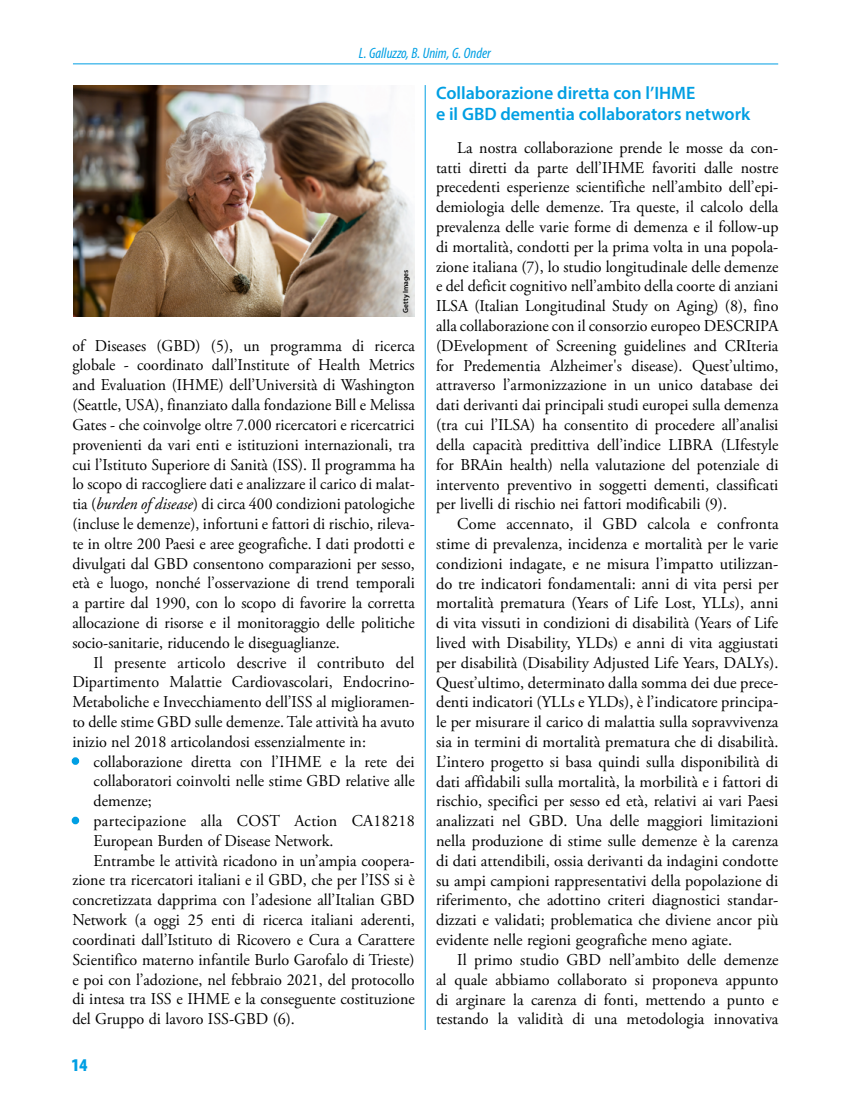
<style>
.page{position:relative;width:851px;height:1106px;background:#fff}
.page>*{position:absolute;margin:0;border:0;box-sizing:border-box;transform-origin:0 0}
.t1{font:600 18px/21.6px "Myriad Pro";color:#009fe3}
.t2{font:900 condensed 18px "Myriad Pro";color:#009fe3}
.t3{font:16.5px/19.8px "Adobe Garamond Pro";color:#000;text-align:justify}
.t4{font:16.5px/19.8px "Adobe Garamond Pro";color:#000;text-align:justify;scale:.96 1}
.t5{font:italic condensed 15px "Myriad Pro";color:#009fe3}
.t6{font:600 7.5px "Myriad Pro";color:#000}
.s1{font-style:italic}
.s2{color:#009fe3}
</style>
<div class="page">
<div style="left:72px;top:757px;width:7px;height:8px;border:3px solid #009fe3;border-radius:50%"></div>
<div style="left:72px;top:816px;width:7px;height:8px;border:3px solid #009fe3;border-radius:50%"></div>
<hr style="left:425px;top:85px;width:1px;height:945px;background:#009fe3">
<hr style="left:73px;top:63px;width:705px;height:1px;background:#009fe3">
<img style="left:73px;top:86px;width:341px;height:230px">
<p class="t5" style="left:359px;top:43px;width:134px">L. Galluzzo, B. Unim, G. Onder</p>
<p class="t6" style="left:401px;top:313px;width:45px;rotate:-90deg">Getty Images</p>
<p class="t4" style="left:72px;top:336px;width:358px">of Diseases (GBD) (5), un programma di ricerca globale - coordinato dall’Institute of Health Metrics and Evaluation (IHME) dell’Università di Washington (Seattle, USA), finanziato dalla fondazione Bill e Melissa Gates - che coinvolge oltre 7.000 ricercatori e ricercatrici provenienti da vari enti e istituzioni internazionali, tra cui l’Istituto Superiore di Sanità (ISS). Il programma ha lo scopo di raccogliere dati e analizzare il carico di malat&shy;tia (<span class="s1">burden of disease</span>) di circa 400 condizioni patologiche (incluse le demenze), infortuni e fattori di rischio, rileva&shy;te in oltre 200 Paesi e aree geografiche. I dati prodotti e divulgati dal GBD consentono comparazioni per sesso, età e luogo, nonché l’osservazione di trend temporali a partire dal 1990, con lo scopo di favorire la corretta allocazione di risorse e il monitoraggio delle politiche socio-sanitarie, riducendo le diseguaglianze.</p>
<p class="t3" style="left:72px;top:653px;width:344px;text-indent:21px">Il presente articolo descrive il contributo del Dipartimento Malattie Cardiovascolari, Endocrino-Metaboliche e Invecchiamento dell’ISS al miglioramen&shy;to delle stime GBD sulle demenze. Tale attività ha avuto inizio nel 2018 articolandosi essenzialmente in:</p>
<p class="t3" style="left:94px;top:752px;width:322px;text-indent:-21px"><span class="s2">•</span> collaborazione diretta con l’IHME e la rete dei collaboratori coinvolti nelle stime GBD relative alle demenze;</p>
<p class="t3" style="left:72px;top:811px;width:344px"><span class="s2">•</span> partecipazione alla COST Action CA18218</p>
<p class="t3" style="left:94px;top:831px;width:241px">European Burden of Disease Network.</p>
<p class="t3" style="left:94px;top:851px;width:322px">Entrambe le attività ricadono in un’ampia coopera-</p>
<p class="t3" style="left:72px;top:871px;width:344px">zione tra ricercatori italiani e il GBD, che per l’ISS si è</p>
<p class="t3" style="left:72px;top:890px;width:344px">concretizzata dapprima con l’adesione all’Italian GBD</p>
<p class="t3" style="left:72px;top:910px;width:344px">Network (a oggi 25 enti di ricerca italiani aderenti,</p>
<p class="t3" style="left:72px;top:930px;width:344px">coordinati dall’Istituto di Ricovero e Cura a Carattere</p>
<p class="t3" style="left:72px;top:950px;width:344px">Scientifico materno infantile Burlo Garofalo di Trieste)</p>
<p class="t3" style="left:72px;top:970px;width:344px">e poi con l’adozione, nel febbraio 2021, del protocollo</p>
<p class="t3" style="left:72px;top:989px;width:344px">di intesa tra ISS e IHME e la conseguente costituzione</p>
<p class="t3" style="left:72px;top:1009px;width:224px">del Gruppo di lavoro ISS-GBD (6).</p>
<p class="t2" style="left:71px;top:1055px;width:17px">14</p>
<p class="t1" style="left:436px;top:81px;width:316px">Collaborazione diretta con l’IHME<br>e il GBD dementia collaborators network</p>
<p class="t3" style="left:436px;top:138px;width:344px;text-indent:21px">La nostra collaborazione prende le mosse da con&shy;tatti diretti da parte dell’IHME favoriti dalle nostre precedenti esperienze scientifiche nell’ambito dell’epi&shy;demiologia delle demenze. Tra queste, il calcolo della prevalenza delle varie forme di demenza e il follow-up di mortalità, condotti per la prima volta in una popola&shy;zione italiana (7), lo studio longitudinale delle demenze e del deficit cognitivo nell’ambito della coorte di anziani ILSA (Italian Longitudinal Study on Aging) (8), fino alla collaborazione con il consorzio europeo DESCRIPA (DEvelopment of Screening guidelines and CRIteria for Predementia Alzheimer's disease). Quest’ultimo, attraverso l’armonizzazione in un unico database dei dati derivanti dai principali studi europei sulla demenza (tra cui l’ILSA) ha consentito di procedere all’analisi della capacità predittiva dell’indice LIBRA (LIfestyle for BRAin health) nella valutazione del potenziale di intervento preventivo in soggetti dementi, classificati per livelli di rischio nei fattori modificabili (9).</p>
<p class="t3" style="left:436px;top:514px;width:344px;text-indent:21px">Come accennato, il GBD calcola e confronta stime di prevalenza, incidenza e mortalità per le varie condizioni indagate, e ne misura l’impatto utilizzan&shy;do tre indicatori fondamentali: anni di vita persi per mortalità prematura (Years of Life Lost, YLLs), anni di vita vissuti in condizioni di disabilità (Years of Life lived with Disability, YLDs) e anni di vita aggiustati per disabilità (Disability Adjusted Life Years, DALYs).<br>Quest’ultimo, determinato dalla somma dei due prece&shy;denti indicatori (YLLs e YLDs), è l’indicatore principa&shy;le per misurare il carico di malattia sulla sopravvivenza sia in termini di mortalità prematura che di disabilità.<br>L’intero progetto si basa quindi sulla disponibilità di dati affidabili sulla mortalità, la morbilità e i fattori di rischio, specifici per sesso ed età, relativi ai vari Paesi analizzati nel GBD. Una delle maggiori limitazioni nella produzione di stime sulle demenze è la carenza di dati attendibili, ossia derivanti da indagini condotte su ampi campioni rappresentativi della popolazione di riferimento, che adottino criteri diagnostici standar&shy;dizzati e validati; problematica che diviene ancor più evidente nelle regioni geografiche meno agiate.</p>
<p class="t3" style="left:436px;top:950px;width:344px;text-indent:21px">Il primo studio GBD nell’ambito delle demenze al quale abbiamo collaborato si proponeva appunto di arginare la carenza di fonti, mettendo a punto e testando la validità di una metodologia innovativa</p>
</div>
